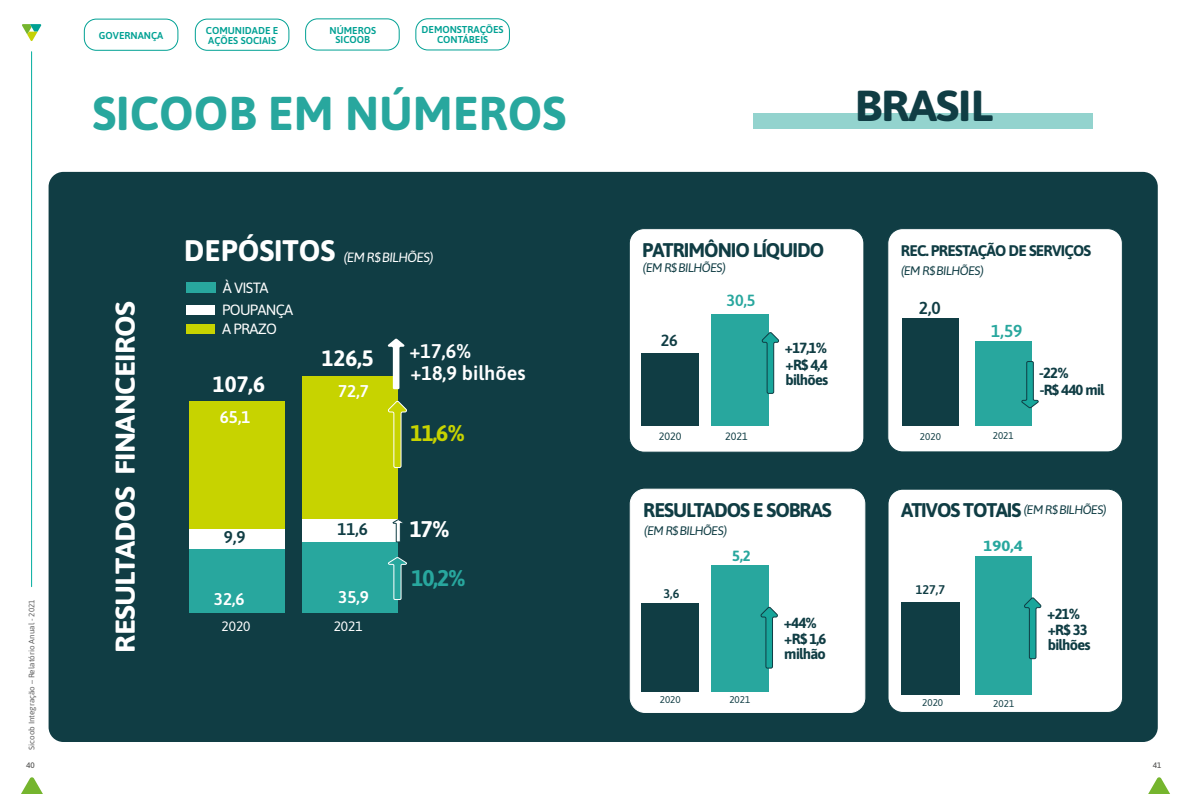
<style>
.page{position:relative;width:1191px;height:794px;background:#fff}
.page>*{position:absolute;margin:0;border:0;box-sizing:border-box;transform-origin:0 0}
.t1{font:700 47.4px "Asap";color:#28a79e}
.t2{font:700 43.3px "Asap";letter-spacing:-.025em;color:#103d44;scale:1.08 1}
.t3{font:700 27.2px "Asap";letter-spacing:-.025em;color:#fff;scale:1.08 1}
.t4{font:700 22.7px "Asap";color:#c7d300}
.t5{font:700 22.7px "Asap";color:#28a79e}
.t6{font:700 22.7px "Asap";color:#fff}
.t7{font:700 22.3px "Asap";color:#fff}
.t8{font:700 19.8px "Asap";letter-spacing:-.05em;color:#103d44}
.t9{font:600 19.8px/22.1px "Asap";color:#fff}
.t10{font:600 17.3px "Asap";color:#28a79e}
.t11{font:600 17.3px "Asap";color:#103d44}
.t12{font:600 17px "Asap";color:#fff}
.t13{font:600 17px "Asap";color:#103d44}
.t14{font:600 16.2px "Asap";color:#28a79e}
.t15{font:600 16.2px "Asap";color:#103d44}
.t16{font:700 15.4px "Asap";letter-spacing:-.05em;color:#103d44}
.t17{font:14.8px/22.3px "Asap";letter-spacing:-.05em;color:#fff}
.t18{font:700 14.7px/16.4px "Asap";letter-spacing:-.05em;color:#103d44}
.t19{font:700 14.7px "Asap";color:#28a79e;scale:1.13 1}
.t20{font:700 14.7px "Asap";color:#28a79e}
.t21{font:13.6px "Asap";color:#fff}
.t22{font:italic 13.4px "Asap";letter-spacing:-.05em;color:#fff}
.t23{font:600 12.6px "Asap";color:#103d44}
.t24{font:italic 12.4px "Asap";letter-spacing:-.05em;color:#103d44}
.t25{font:10.6px "Asap";color:#103d44}
.t26{font:600 10px/9.6px "Asap";color:#00a194;text-align:center}
.t27{font:9.8px "Asap";color:#103d44}
.t28{font:8px "Asap";color:#606060}
.t29{font:500 8px "Asap";color:#575756}
.s1{font-weight:700;font-style:normal;font-size:29.7px}
.s2{font-weight:700;font-style:normal;font-size:19.8px}
</style>
<div class="page">
<svg style="left:1148px;top:777px;width:22px;height:17px"></svg>
<svg style="left:21px;top:777px;width:22px;height:17px"></svg>
<svg style="left:22px;top:24px;width:19px;height:17px"></svg>
<hr style="left:31px;top:52px;width:1px;height:534px;background:#00ad9e">
<div style="left:49px;top:172px;width:1108px;height:570px;background:#103d44;border-radius:15px"></div>
<div style="left:887px;top:229px;width:235px;height:223px;background:#fff;border-radius:15px"></div>
<div style="left:887px;top:228px;width:235px;height:224px;border:1px solid #0f3d44;border-radius:15px"></div>
<div style="left:753px;top:113px;width:339px;height:16px;background:#93d3ce"></div>
<div style="left:629px;top:229px;width:235px;height:223px;background:#fff;border-radius:15px"></div>
<div style="left:629px;top:228px;width:235px;height:225px;border:1px solid #0f3d44;border-radius:15px"></div>
<div style="left:641px;top:353px;width:58px;height:73px;background:#103d44"></div>
<div style="left:711px;top:314px;width:58px;height:112px;background:#28a79e"></div>
<svg style="left:761px;top:332px;width:18px;height:62px"></svg>
<div style="left:630px;top:489px;width:235px;height:223px;background:#fff;border-radius:15px"></div>
<div style="left:630px;top:489px;width:235px;height:223px;border:1px solid #fff;border-radius:15px"></div>
<div style="left:888px;top:489px;width:234px;height:223px;background:#fff;border-radius:15px"></div>
<div style="left:887px;top:489px;width:236px;height:224px;border:1px solid #0f3d44;border-radius:15px"></div>
<div style="left:189px;top:548px;width:95px;height:64px;background:#28a79e"></div>
<div style="left:189px;top:529px;width:95px;height:19px;background:#fff"></div>
<div style="left:189px;top:401px;width:95px;height:128px;background:#c7d300"></div>
<div style="left:187px;top:282px;width:29px;height:10px;background:#28a79e"></div>
<div style="left:186px;top:305px;width:29px;height:10px;background:#fff"></div>
<div style="left:186px;top:325px;width:29px;height:9px;background:#c7d300"></div>
<div style="left:302px;top:542px;width:95px;height:70px;background:#28a79e"></div>
<div style="left:302px;top:519px;width:95px;height:23px;background:#fff"></div>
<div style="left:302px;top:376px;width:95px;height:143px;background:#c7d300"></div>
<svg style="left:387px;top:400px;width:20px;height:68px"></svg>
<svg style="left:392px;top:518px;width:11px;height:25px"></svg>
<svg style="left:388px;top:556px;width:19px;height:44px"></svg>
<svg style="left:387px;top:338px;width:18px;height:51px"></svg>
<div style="left:902px;top:318px;width:56px;height:108px;background:#103d44"></div>
<div style="left:975px;top:341px;width:56px;height:85px;background:#28a79e"></div>
<svg style="left:1021px;top:360px;width:18px;height:49px"></svg>
<div style="left:641px;top:603px;width:58px;height:88px;background:#103d44"></div>
<div style="left:711px;top:565px;width:58px;height:126px;background:#28a79e"></div>
<svg style="left:760px;top:606px;width:18px;height:63px"></svg>
<div style="left:900px;top:602px;width:59px;height:93px;background:#103d44"></div>
<div style="left:975px;top:557px;width:56px;height:138px;background:#28a79e"></div>
<svg style="left:1024px;top:596px;width:17px;height:63px"></svg>
<div style="left:415px;top:18px;width:95px;height:32px;border:1px solid #00a194;border-radius:12px"></div>
<div style="left:305px;top:18px;width:95px;height:33px;border:1px solid #00a194;border-radius:12px"></div>
<div style="left:195px;top:19px;width:94px;height:32px;border:1px solid #00a194;border-radius:12px"></div>
<div style="left:84px;top:19px;width:94px;height:32px;border:1px solid #00a194;border-radius:12px"></div>
<p class="t26" style="left:99px;top:30px;width:66px">GOVERNANÇA</p>
<p class="t26" style="left:206px;top:25px;width:74px;text-align:left">COMUNIDADE E<br>AÇÕES SOCIAIS</p>
<p class="t26" style="left:329px;top:25px;width:48px">NÚMEROS<br>SICOOB</p>
<p class="t26" style="left:421px;top:25px;width:84px">DEMONSTRAÇÕES<br>CONTÁBEIS</p>
<p class="t28" style="left:26px;top:750px;width:152px;rotate:-90deg">Sicoob Integração – Relatório Anual - 2021</p>
<h1 class="t1" style="left:93px;top:79px;width:475px">SICOOB EM NÚMEROS</h1>
<h2 class="t2" style="left:854px;top:75px;width:130px">BRASIL</h2>
<h3 class="t3" style="left:106px;top:652px;width:326px;rotate:-90deg">RESULTADOS FINANCEIROS</h3>
<h3 class="t22" style="left:184px;top:248px;width:251px"><span class="s1">DEPÓSITOS</span> (EM R$ BILHÕES)</h3>
<h3 class="t17" style="left:222px;top:275px;width:73px">À VISTA<br>POUPANÇA</h3>
<h3 class="t17" style="left:222px;top:317px;width:56px">A PRAZO</h3>
<h3 class="t7" style="left:213px;top:368px;width:54px">107,6</h3>
<h3 class="t12" style="left:220px;top:405px;width:32px">65,1</h3>
<h3 class="t13" style="left:224px;top:525px;width:23px">9,9</h3>
<h3 class="t12" style="left:214px;top:587px;width:32px">32,6</h3>
<h3 class="t21" style="left:221px;top:616px;width:31px">2020</h3>
<h3 class="t7" style="left:322px;top:342px;width:54px">126,5</h3>
<h3 class="t12" style="left:338px;top:379px;width:32px">72,7</h3>
<h3 class="t13" style="left:337px;top:517px;width:32px">11,6</h3>
<h3 class="t12" style="left:338px;top:585px;width:32px">35,9</h3>
<h3 class="t21" style="left:334px;top:616px;width:31px">2021</h3>
<h3 class="t9" style="left:409px;top:338px;width:118px">+17,6%<br>+18,9 bilhões</h3>
<h3 class="t4" style="left:410px;top:417px;width:56px">11,6%</h3>
<h3 class="t6" style="left:410px;top:513px;width:41px">17%</h3>
<h3 class="t5" style="left:411px;top:562px;width:56px">10,2%</h3>
<h3 class="t8" style="left:642px;top:236px;width:184px">PATRIMÔNIO LÍQUIDO</h3>
<p class="t24" style="left:643px;top:260px;width:84px">(EM R$ BILHÕES)</p>
<h3 class="t15" style="left:660px;top:328px;width:19px">26</h3>
<h3 class="t14" style="left:726px;top:288px;width:31px">30,5</h3>
<h3 class="t18" style="left:785px;top:339px;width:44px">+17,1%</h3>
<h3 class="t16" style="left:900px;top:240px;width:192px">REC. PRESTAÇÃO DE SERVIÇOS</h3>
<p class="t24" style="left:901px;top:262px;width:84px">(EM R$ BILHÕES)</p>
<h3 class="t11" style="left:919px;top:296px;width:23px">2,0</h3>
<h3 class="t10" style="left:991px;top:318px;width:33px">1,59</h3>
<p class="t25" style="left:659px;top:428px;width:24px">2020</p>
<p class="t25" style="left:725px;top:428px;width:24px">2021</p>
<h3 class="t18" style="left:785px;top:356px;width:44px;line-height:14.8px">+R$ 4,4 bilhões</h3>
<h3 class="t18" style="left:1039px;top:364px;width:67px">-22%<br>-R$ 440 mil</h3>
<p class="t27" style="left:920px;top:429px;width:22px">2020</p>
<p class="t27" style="left:992px;top:428px;width:22px">2021</p>
<h3 class="t8" style="left:643px;top:496px;width:190px">RESULTADOS E SOBRAS</h3>
<p class="t24" style="left:644px;top:522px;width:84px">(EM R$ BILHÕES)</p>
<p class="t23" style="left:663px;top:584px;width:17px">3,6</p>
<h3 class="t20" style="left:732px;top:545px;width:20px">5,2</h3>
<p class="t27" style="left:660px;top:692px;width:22px">2020</p>
<p class="t27" style="left:729px;top:693px;width:22px">2021</p>
<h3 class="t18" style="left:783px;top:614px;width:44px">+44% +R$ 1,6</h3>
<h3 class="t18" style="left:784px;top:645px;width:43px">milhão</h3>
<p class="t24" style="left:901px;top:502px;width:207px"><span class="s2">ATIVOS TOTAIS</span> (EM R$ BILHÕES)</p>
<p class="t23" style="left:915px;top:580px;width:31px">127,7</p>
<h3 class="t19" style="left:983px;top:535px;width:36px">190,4</h3>
<p class="t27" style="left:922px;top:696px;width:22px">2020</p>
<p class="t27" style="left:993px;top:696px;width:22px">2021</p>
<h3 class="t18" style="left:1047px;top:604px;width:42px">+21% +R$ 33</h3>
<h3 class="t18" style="left:1047px;top:636px;width:44px">bilhões</h3>
<p class="t29" style="left:26px;top:759px;width:10px">40</p>
<p class="t29" style="left:1153px;top:759px;width:10px">41</p>
</div>
